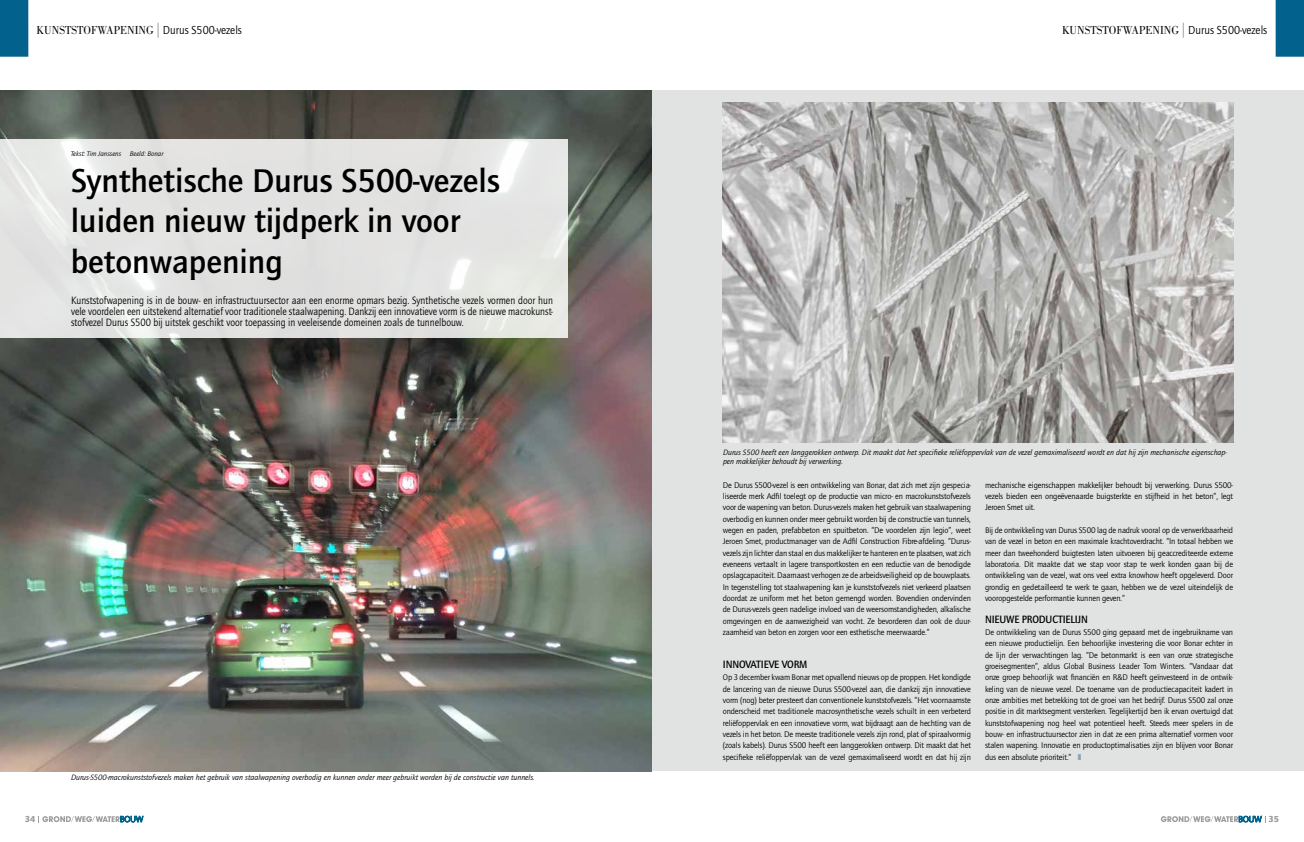
<style>
.page{position:relative;width:1304px;height:842px;background:#fff}
.page>*{position:absolute;margin:0;border:0;box-sizing:border-box;transform-origin:0 0}
.t1{font:500 34px/40.8px "Quay Sans ITC Std";color:#000}
.t2{font:12px "Bodoni Std";color:#000;scale:.95 1}
.t3{font:11px/11px "Quay Sans ITC Std";color:#000;text-align:justify;scale:.9 1}
.t4{font:500 11px "Quay Sans ITC Std";letter-spacing:-.015em;color:#000;scale:.95 1}
.t5{font:900 9px "Quay Sans ITC Std";color:#9d9d9c}
.t6{font:8.5px/11.3px "Quay Sans ITC Std";letter-spacing:-.015em;color:#000;text-align:justify}
.t7{font:italic 8px/9.6px "Quay Sans ITC Std";color:#000}
.t8{font:italic 7px "Quay Sans ITC Std";color:#000}
.s1{font-family:"Quay Sans ITC Std";font-size:15px;color:#9d9d9c}
.s2{font-family:"Quay Sans ITC Std"}
.s3{color:#89a4b6}
</style>
<div class="page">
<div style="left:0;top:0;width:28px;height:57px;background:#02628d"></div>
<div style="left:1276px;top:0;width:28px;height:57px;background:#02628d"></div>
<svg style="left:1161px;top:816px;width:105px;height:7px"></svg>
<svg style="left:38px;top:816px;width:105px;height:7px"></svg>
<div style="left:0;top:91px;width:1304px;height:680px;background:#e1e3e2"></div>
<img style="left:0;top:91px;width:652px;height:680px">
<img style="left:723px;top:102px;width:510px;height:340px">
<div style="left:0;top:139px;width:568px;height:198px;background:#e3e3e2"></div>
<h2 class="t2" style="left:37px;top:23px;width:218px">KUNSTSTOFWAPENING <span class="s1">|</span> <span class="s2">Durus S500-vezels</span></h2>
<h2 class="t2" style="left:1062px;top:23px;width:218px">KUNSTSTOFWAPENING <span class="s1">|</span> <span class="s2">Durus S500-vezels</span></h2>
<p class="t8" style="left:71px;top:150px;width:52px">Tekst: Tim Janssens</p>
<p class="t8" style="left:130px;top:150px;width:35px">Beeld: Bonar</p>
<h1 class="t1" style="left:71px;top:160px;width:431px">Synthetische Durus S500-vezels luiden nieuw tijdperk in voor betonwapening</h1>
<p class="t3" style="left:71px;top:295px;width:537px">Kunststofwapening is in de bouw- en infrastructuursector aan een enorme opmars bezig. Synthetische vezels vormen door hun vele voordelen een uitstekend alternatief voor traditionele staalwapening. Dankzij een innovatieve vorm is de nieuwe macrokunst&shy;stofvezel Durus S500 bij uitstek geschikt voor toepassing in veeleisende domeinen zoals de tunnelbouw.</p>
<p class="t7" style="left:71px;top:772px;width:465px">Durus-S500-macrokunststofvezels maken het gebruik van staalwapening overbodig en kunnen onder meer gebruikt worden bij de constructie van tunnels.</p>
<p class="t7" style="left:723px;top:447px;width:506px">Durus S500 heeft een langgerokken ontwerp. Dit maakt dat het specifieke reliëfoppervlak van de vezel gemaximaliseerd wordt en dat hij zijn mechanische eigenschap&shy;pen makkelijker behoudt bij verwerking.</p>
<p class="t6" style="left:723px;top:479px;width:250px">De Durus S500-vezel is een ontwikkeling van Bonar, dat zich met zijn gespecia&shy;liseerde merk Adfil toelegt op de productie van micro- en macrokunststofvezels voor de wapening van beton. Durus-vezels maken het gebruik van staalwapening overbodig en kunnen onder meer gebruikt worden bij de constructie van tunnels, wegen en paden, prefabbeton en spuitbeton. “De voordelen zijn legio”, weet Jeroen Smet, productmanager van de Adfil Construction Fibre-afdeling. “Durus&shy;vezels zijn lichter dan staal en dus makkelijker te hanteren en te plaatsen, wat zich eveneens vertaalt in lagere transportkosten en een reductie van de benodigde opslagcapaciteit. Daarnaast verhogen ze de arbeidsveiligheid op de bouwplaats.<br>In tegenstelling tot staalwapening kan je kunststofvezels niet verkeerd plaatsen doordat ze uniform met het beton gemengd worden. Bovendien ondervinden de Durus-vezels geen nadelige invloed van de weersomstandigheden, alkalische omgevingen en de aanwezigheid van vocht. Ze bevorderen dan ook de duur&shy;zaamheid van beton en zorgen voor een esthetische meerwaarde.”</p>
<p class="t4" style="left:723px;top:658px;width:90px">INNOVATIEVE VORM</p>
<p class="t6" style="left:723px;top:672px;width:250px">Op 3 december kwam Bonar met opvallend nieuws op de proppen. Het kondigde de lancering van de nieuwe Durus S500-vezel aan, die dankzij zijn innovatieve vorm (nog) beter presteert dan conventionele kunststofvezels. “Het voornaamste onderscheid met traditionele macrosynthetische vezels schuilt in een verbeterd reliëfoppervlak en een innovatieve vorm, wat bijdraagt aan de hechting van de vezels in het beton. De meeste traditionele vezels zijn rond, plat of spiraalvormig (zoals kabels). Durus S500 heeft een langgerokken ontwerp. Dit maakt dat het specifieke reliëfoppervlak van de vezel gemaximaliseerd wordt en dat hij zijn</p>
<p class="t6" style="left:985px;top:479px;width:250px">mechanische eigenschappen makkelijker behoudt bij verwerking. Durus S500- vezels bieden een ongeëvenaarde buigsterkte en stijfheid in het beton”, legt Jeroen Smet uit.</p>
<p class="t6" style="left:985px;top:524px;width:250px">Bij de ontwikkeling van Durus S500 lag de nadruk vooral op de verwerkbaarheid van de vezel in beton en een maximale krachtoverdracht. “In totaal hebben we meer dan tweehonderd buigtesten laten uitvoeren bij geaccrediteerde externe laboratoria. Dit maakte dat we stap voor stap te werk konden gaan bij de ontwikkeling van de vezel, wat ons veel extra knowhow heeft opgeleverd. Door grondig en gedetailleerd te werk te gaan, hebben we de vezel uiteindelijk de vooropgestelde performantie kunnen geven.”</p>
<p class="t4" style="left:985px;top:613px;width:110px">NIEUWE PRODUCTIELIJN</p>
<p class="t6" style="left:985px;top:626px;width:250px">De ontwikkeling van de Durus S500 ging gepaard met de ingebruikname van een nieuwe productielijn. Een behoorlijke investering die voor Bonar echter in de lijn der verwachtingen lag. “De betonmarkt is een van onze strategische groeisegmenten”, aldus Global Business Leader Tom Winters. “Vandaar dat onze groep behoorlijk wat financiën en R&amp;D heeft geïnvesteerd in de ontwik&shy;keling van de nieuwe vezel. De toename van de productiecapaciteit kadert in onze ambities met betrekking tot de groei van het bedrijf. Durus S500 zal onze positie in dit marktsegment versterken. Tegelijkertijd ben ik ervan overtuigd dat kunststofwapening nog heel wat potentieel heeft. Steeds meer spelers in de bouw- en infrastructuursector zien in dat ze een prima alternatief vormen voor stalen wapening. Innovatie en productoptimalisaties zijn en blijven voor Bonar dus een absolute prioriteit.” <span class="s3">❚</span></p>
<p class="t5" style="left:25px;top:814px;width:12px">34</p>
<p class="t5" style="left:1268px;top:814px;width:12px">35</p>
</div>
